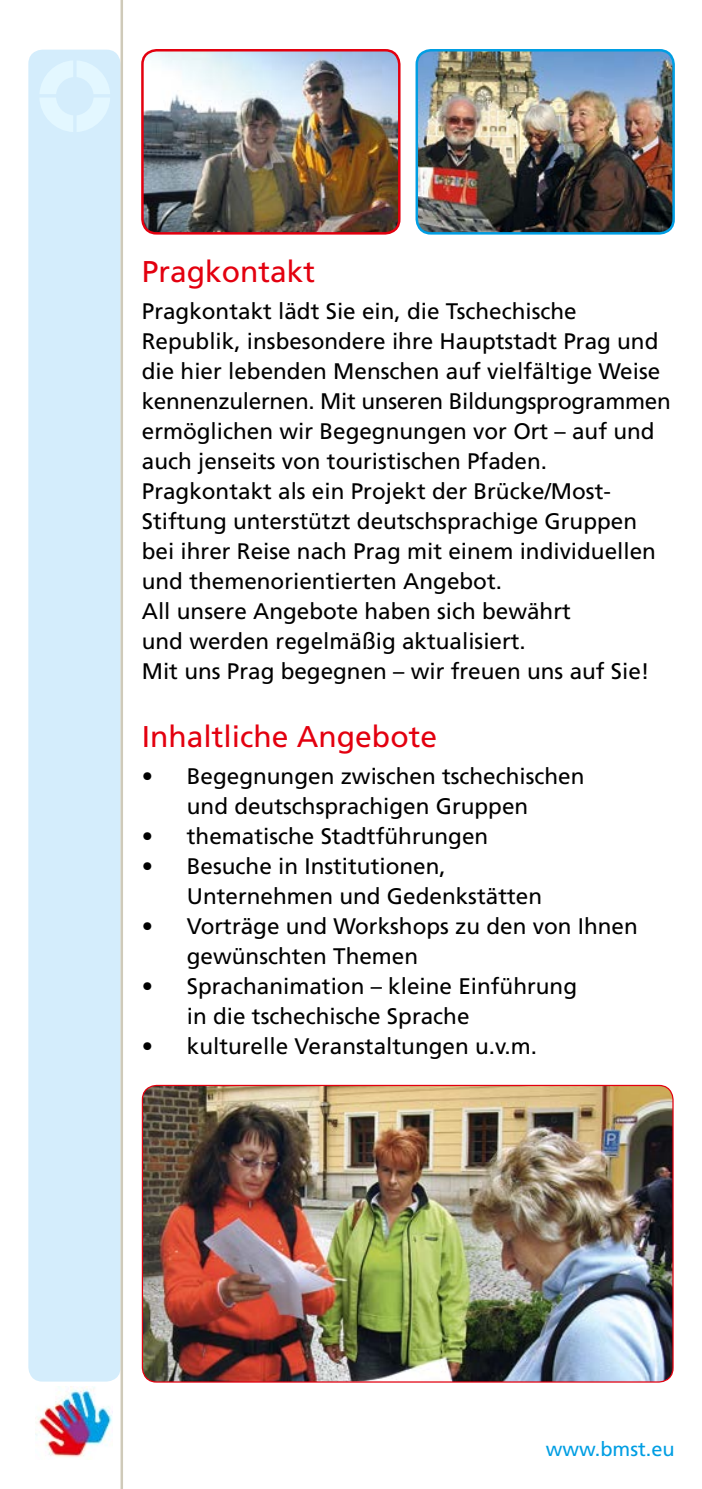
<style>
.page{position:relative;width:702px;height:1489px;background:#fff}
.page>*{position:absolute;margin:0;border:0;box-sizing:border-box;transform-origin:0 0}
.t1{font:30px "Frutiger CE";color:#e3000f}
.t2{font:22.5px/30px "Frutiger CE";color:#000}
.t3{font:20px "Frutiger CE";color:#009ee3}
</style>
<div class="page">
<img style="left:142px;top:50px;width:257px;height:183px">
<div style="left:141px;top:49px;width:259px;height:185px;border:2px solid #e3000f;border-radius:14px"></div>
<img style="left:142px;top:1086px;width:531px;height:295px">
<div style="left:142px;top:1084px;width:531px;height:298px;border:1px solid #e3000f;border-radius:14px"></div>
<div style="left:28px;top:50px;width:92px;height:1331px;background:#d4edfc;border-radius:14px"></div>
<img style="left:418px;top:50px;width:255px;height:183px">
<div style="left:415px;top:49px;width:259px;height:185px;border:2px solid #009ee3;border-radius:14px"></div>
<hr style="left:120px;top:0;width:3px;height:1488px;background:#cfcab9">
<svg style="left:40px;top:61px;width:70px;height:71px"></svg>
<img style="left:35px;top:1386px;width:78px;height:71px">
<h1 class="t1" style="left:142px;top:254px;width:175px">Pragkontakt</h1>
<p class="t2" style="left:142px;top:296px;width:530px">Pragkontakt lädt Sie ein, die Tschechische Republik, insbesondere ihre Hauptstadt Prag und die hier lebenden Menschen auf vielfältige Weise kennenzulernen. Mit unseren Bildungsprogrammen ermöglichen wir Begegnungen vor Ort – auf und auch jenseits von touristischen Pfaden.<br>Pragkontakt als ein Projekt der Brücke/Most-Stiftung unterstützt deutschsprachige Gruppen bei ihrer Reise nach Prag mit einem individuellen und themenorientierten Angebot.<br>All unsere Angebote haben sich bewährt<br>und werden regelmäßig aktualisiert.<br>Mit uns Prag begegnen – wir freuen uns auf Sie!</p>
<h1 class="t1" style="left:142px;top:719px;width:297px">Inhaltliche Angebote</h1>
<p class="t2" style="left:142px;top:761px;width:444px;text-align:center">• Begegnungen zwischen tschechischen und deutschsprachigen Gruppen</p>
<p class="t2" style="left:142px;top:821px;width:348px">• thematische Stadtführungen</p>
<p class="t2" style="left:187px;top:851px;width:357px;text-indent:-45px">• Besuche in Institutionen,<br>Unternehmen und Gedenkstätten</p>
<p class="t2" style="left:187px;top:911px;width:452px;text-indent:-45px">• Vorträge und Workshops zu den von Ihnen gewünschten Themen</p>
<p class="t2" style="left:187px;top:971px;width:392px;text-indent:-45px">• Sprachanimation – kleine Einführung in die tschechische Sprache</p>
<p class="t2" style="left:142px;top:1031px;width:397px">• kulturelle Veranstaltungen u.v.m.</p>
<p class="t3" style="left:546px;top:1437px;width:130px">www.bmst.eu</p>
</div>
